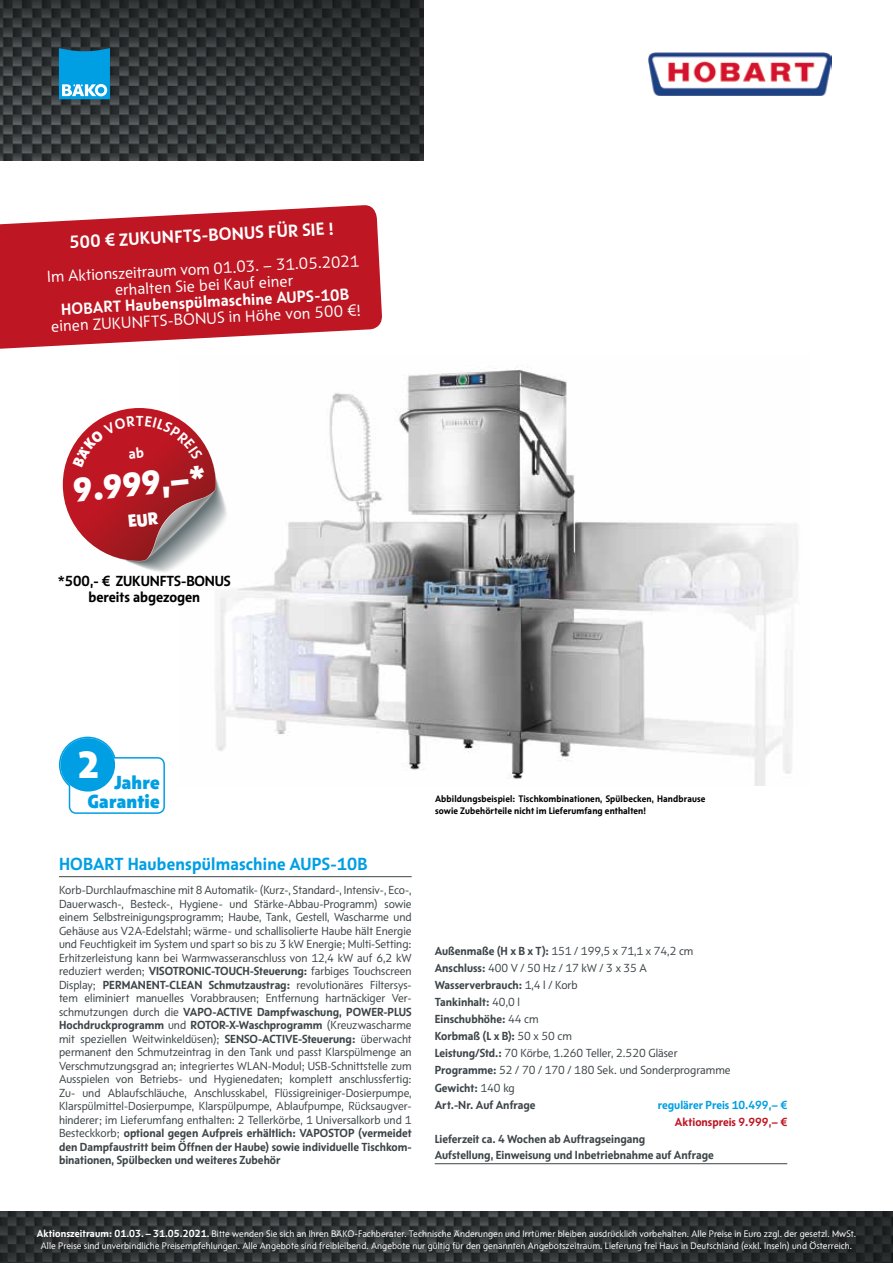
<style>
.page{position:relative;width:893px;height:1263px;background:#fff}
.page>*{position:absolute;margin:0;border:0;box-sizing:border-box;transform-origin:0 0}
.t1{font:800 38.85px "BAEK Otype";color:#fff}
.t2{font:800 34.5px "BAEK Otype";color:#fff}
.t3{font:800 19.5px/19.5px "BAEK Otype";letter-spacing:.01em;color:#009fe3;text-align:right}
.t4{font:700 18px "BAEK Otype";letter-spacing:.01em;color:#009fe3}
.t5{font:700 18px "BAEK Otype";color:#fff}
.t6{font:16.5px/16.5px "BAEK Otype";color:#fff;text-align:center}
.t7{font:700 16.5px "BAEK Otype";color:#fff}
.t8{font:700 15px/16.5px "BAEK Otype";letter-spacing:-.01em;color:#000;text-align:center}
.t9{font:12px/13.5px "BAEK Otype";color:#3d4548;text-align:justify}
.t10{font:700 12px/16.8px "BAEK Otype";color:#3d4548}
.t11{font:700 12px "BAEK Otype";color:#009fe3}
.t12{font:700 12px "BAEK Otype";color:#be1622}
.t13{font:9.75px/12px "BAEK Otype";letter-spacing:.01em;color:#fff;text-align:center}
.t14{font:700 9.75px/12px "BAEK Otype";letter-spacing:.01em;color:#000}
.s1{font-weight:700}
.s2{font-weight:700;font-size:10.5px}
</style>
<div class="page">
<img style="left:216px;top:366px;width:582px;height:420px">
<img style="left:649px;top:52px;width:183px;height:43px">
<img style="left:0;top:0;width:424px;height:161px">
<svg style="left:59px;top:48px;width:51px;height:51px;background:#23a6de"></svg>
<svg style="left:0;top:205px;width:382px;height:144px;background:#c73741"></svg>
<img style="left:0;top:1211px;width:893px;height:52px">
<svg style="left:58px;top:736px;width:107px;height:78px"></svg>
<hr style="left:59px;top:876px;width:353px;height:1px;background:#3d4548">
<hr style="left:435px;top:1163px;width:352px;height:1px;background:#3d4548">
<svg style="left:63px;top:408px;width:167px;height:167px"></svg>
<h3 class="t5" style="left:69px;top:231px;width:266px;rotate:-3deg">500 € ZUKUNFTS-BONUS FÜR SIE !</h3>
<h3 class="t6" style="left:47px;top:268px;width:314px;rotate:-3deg">Im Aktionszeitraum vom 01.03. – 31.05.2021 erhalten Sie bei Kauf einer</h3>
<h3 class="t7" style="left:61px;top:299px;width:290px;rotate:-3deg">HOBART Haubenspülmaschine AUPS-10B</h3>
<h3 class="t6" style="left:51px;top:318px;width:311px;rotate:-3deg">einen ZUKUNFTS-BONUS in Höhe von 500 €!</h3>
<h2 class="t2" style="left:71px;top:468px;width:135px;rotate:-6deg">9.999,–*</h2>
<p class="t8" style="left:58px;top:572px;width:175px">*500,- € ZUKUNFTS-BONUS bereits abgezogen</p>
<h1 class="t1" style="left:78px;top:739px;width:23px">2</h1>
<h3 class="t3" style="left:87px;top:772px;width:74px">Jahre<br>Garantie</h3>
<h3 class="t4" style="left:59px;top:852px;width:310px">HOBART Haubenspülmaschine AUPS-10B</h3>
<p class="t9" style="left:59px;top:883px;width:354px">Korb-Durchlaufmaschine mit 8 Automatik- (Kurz-, Standard-, Intensiv-, Eco-, Dauerwasch-, Besteck-, Hygiene- und Stärke-Abbau-Programm) sowie einem Selbstreinigungsprogramm; Haube, Tank, Gestell, Wascharme und Gehäuse aus V2A-Edelstahl; wärme- und schallisolierte Haube hält Energie und Feuchtigkeit im System und spart so bis zu 3 kW Energie; Multi-Setting:<br>Erhitzerleistung kann bei Warmwasseranschluss von 12,4 kW auf 6,2 kW reduziert werden; <span class="s1">VISOTRONIC-TOUCH-Steuerung:</span> farbiges Touchscreen Display; <span class="s1">PERMANENT-CLEAN Schmutzaustrag:</span> revolutionäres Filtersys&shy;tem eliminiert manuelles Vorabbrausen; Entfernung hartnäckiger Ver&shy;schmutzungen durch die <span class="s1">VAPO-ACTIVE Dampfwaschung, POWER-PLUS Hochdruckprogramm</span> und <span class="s1">ROTOR-X-Waschprogramm</span> (Kreuzwascharme mit speziellen Weitwinkeldüsen); <span class="s1">SENSO-ACTIVE-Steuerung:</span> überwacht permanent den Schmutzeintrag in den Tank und passt Klarspülmenge an Verschmutzungsgrad an; integriertes WLAN-Modul; USB-Schnittstelle zum Ausspielen von Betriebs- und Hygienedaten; komplett anschlussfertig:<br>Zu- und Ablaufschläuche, Anschlusskabel, Flüssigreiniger-Dosierpumpe, Klarspülmittel-Dosierpumpe, Klarspülpumpe, Ablaufpumpe, Rücksaugver&shy;hinderer; im Lieferumfang enthalten: 2 Tellerkörbe, 1 Universalkorb und 1<br>Besteckkorb; <span class="s1">optional gegen Aufpreis erhältlich: VAPOSTOP (vermeidet den Dampfaustritt beim Öffnen der Haube) sowie individuelle Tischkom&shy;binationen, Spülbecken und weiteres Zubehör</span></p>
<p class="t14" style="left:435px;top:792px;width:272px">Abbildungsbeispiel: Tischkombinationen, Spülbecken, Handbrause sowie Zubehörteile nicht im Lieferumfang enthalten!</p>
<p class="t9" style="left:435px;top:943px;width:297px;line-height:17px;text-align:left"><span class="s1">Außenmaße (H x B x T):</span> 151 / 199,5 x 71,1 x 74,2 cm<br><span class="s1">Anschluss:</span> 400 V / 50 Hz / 17 kW / 3 x 35 A<br><span class="s1">Wasserverbrauch:</span> 1,4 l / Korb<br><span class="s1">Tankinhalt:</span> 40,0 l<br><span class="s1">Einschubhöhe:</span> 44 cm<br><span class="s1">Korbmaß (L x B):</span> 50 x 50 cm<br><span class="s1">Leistung/Std.:</span> 70 Körbe, 1.260 Teller, 2.520 Gläser<br><span class="s1">Programme:</span> 52 / 70 / 170 / 180 Sek. und Sonderprogramme<br><span class="s1">Gewicht:</span> 140 kg<br><span class="s1">Art.-Nr. Auf Anfrage</span></p>
<p class="t11" style="left:658px;top:1097px;width:131px">regulärer Preis 10.499,– €</p>
<p class="t12" style="left:675px;top:1114px;width:114px">Aktionspreis 9.999,– €</p>
<p class="t10" style="left:435px;top:1130px;width:280px">Lieferzeit ca. 4 Wochen ab Auftragseingang<br>Aufstellung, Einweisung und Inbetriebnahme auf Anfrage</p>
<p class="t13" style="left:37px;top:1227px;width:821px"><span class="s2">Aktionszeitraum: 01.03. – 31.05.2021</span><span class="s1">.</span> Bitte wenden Sie sich an Ihren BÄKO-Fachberater. Technische Änderungen und Irrtümer bleiben ausdrücklich vorbehalten. Alle Preise in Euro zzgl. der gesetzl. MwSt.<br>Alle Preise sind unverbindliche Preisempfehlungen. Alle Angebote sind freibleibend. Angebote nur gültig für den genannten Angebotszeitraum. Lieferung frei Haus in Deutschland (exkl. Inseln) und Österreich.</p>
</div>
